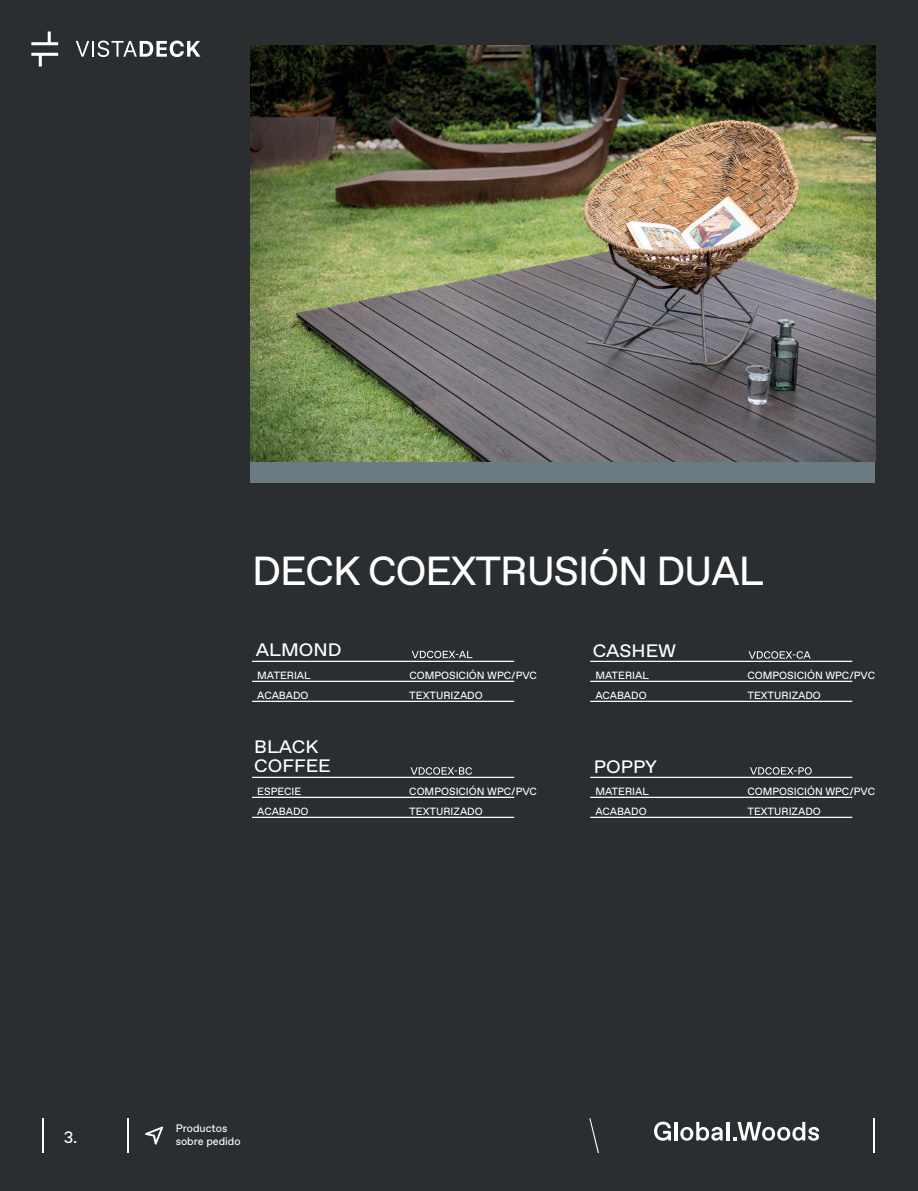
<style>
.page{position:relative;width:918px;height:1191px;background:#2a2e31}
.page>*{position:absolute;margin:0;border:0;box-sizing:border-box;transform-origin:0 0}
.t1{font:40.5px "Favorit Pro";letter-spacing:-.025em;color:#fff}
.t2{font:18px/18.9px "Favorit Pro";color:#fff;scale:1.07 1}
.t3{font:16.5px "Favorit Pro";color:#fff}
.t4{font:10.95px "Favorit Pro";color:#fff}
.t5{font:10.5px/20px "Favorit Pro";color:#fff}
</style>
<div class="page">
<svg style="left:750px;top:767px;width:62px;height:7px"></svg>
<hr style="left:252px;top:661px;width:262px;height:1px;background:#fff">
<hr style="left:252px;top:701px;width:262px;height:1px;background:#fff">
<hr style="left:252px;top:681px;width:262px;height:1px;background:#fff">
<svg style="left:411px;top:767px;width:61px;height:7px"></svg>
<hr style="left:252px;top:777px;width:262px;height:1px;background:#fff">
<hr style="left:252px;top:817px;width:262px;height:1px;background:#fff">
<hr style="left:252px;top:797px;width:262px;height:1px;background:#fff">
<svg style="left:749px;top:651px;width:62px;height:7px"></svg>
<hr style="left:590px;top:661px;width:262px;height:1px;background:#fff">
<hr style="left:590px;top:701px;width:262px;height:1px;background:#fff">
<hr style="left:590px;top:681px;width:262px;height:1px;background:#fff">
<svg style="left:412px;top:650px;width:60px;height:8px"></svg>
<hr style="left:590px;top:777px;width:262px;height:1px;background:#fff">
<hr style="left:590px;top:817px;width:262px;height:1px;background:#fff">
<hr style="left:590px;top:797px;width:262px;height:1px;background:#fff">
<svg style="left:654px;top:1121px;width:17px;height:19px"></svg>
<hr style="left:674px;top:1122px;width:3px;height:18px;background:#fff">
<svg style="left:680px;top:1122px;width:43px;height:18px"></svg>
<hr style="left:726px;top:1122px;width:3px;height:18px;background:#fff">
<svg style="left:733px;top:1122px;width:86px;height:18px"></svg>
<hr style="left:874px;top:1118px;width:1px;height:35px;background:#fff">
<svg style="left:589px;top:1118px;width:10px;height:35px"></svg>
<hr style="left:128px;top:1118px;width:1px;height:35px;background:#fff">
<svg style="left:31px;top:53px;width:27px;height:13px"></svg>
<svg style="left:31px;top:32px;width:27px;height:13px"></svg>
<svg style="left:76px;top:41px;width:124px;height:16px"></svg>
<div style="left:250px;top:462px;width:625px;height:21px;background:#6a7b83"></div>
<img style="left:250px;top:45px;width:625px;height:417px">
<svg style="left:145px;top:1126px;width:18px;height:18px"></svg>
<hr style="left:42px;top:1118px;width:1px;height:34px;background:#fff">
<h1 class="t1" style="left:252px;top:544px;width:513px">DECK COEXTRUSIÓN DUAL</h1>
<h2 class="t2" style="left:256px;top:639px;width:82px">ALMOND</h2>
<p class="t5" style="left:257px;top:665px;width:55px">MATERIAL<br>ACABADO</p>
<p class="t5" style="left:409px;top:665px;width:129px">COMPOSICIÓN WPC/PVC<br>TEXTURIZADO</p>
<h2 class="t2" style="left:254px;top:737px;width:73px">BLACK<br>COFFEE</h2>
<p class="t5" style="left:257px;top:781px;width:53px">ESPECIE<br>ACABADO</p>
<p class="t5" style="left:409px;top:781px;width:129px">COMPOSICIÓN WPC/PVC<br>TEXTURIZADO</p>
<h2 class="t2" style="left:593px;top:640px;width:80px">CASHEW</h2>
<p class="t5" style="left:595px;top:665px;width:55px">MATERIAL<br>ACABADO</p>
<p class="t5" style="left:747px;top:665px;width:129px">COMPOSICIÓN WPC/PVC<br>TEXTURIZADO</p>
<h2 class="t2" style="left:594px;top:756px;width:61px">POPPY</h2>
<p class="t5" style="left:595px;top:781px;width:55px">MATERIAL<br>ACABADO</p>
<p class="t5" style="left:747px;top:781px;width:129px">COMPOSICIÓN WPC/PVC<br>TEXTURIZADO</p>
<p class="t4" style="left:176px;top:1121px;width:53px">Productos</p>
<h3 class="t3" style="left:64px;top:1126px;width:15px">3.</h3>
<p class="t4" style="left:176px;top:1134px;width:66px">sobre pedido</p>
</div>
